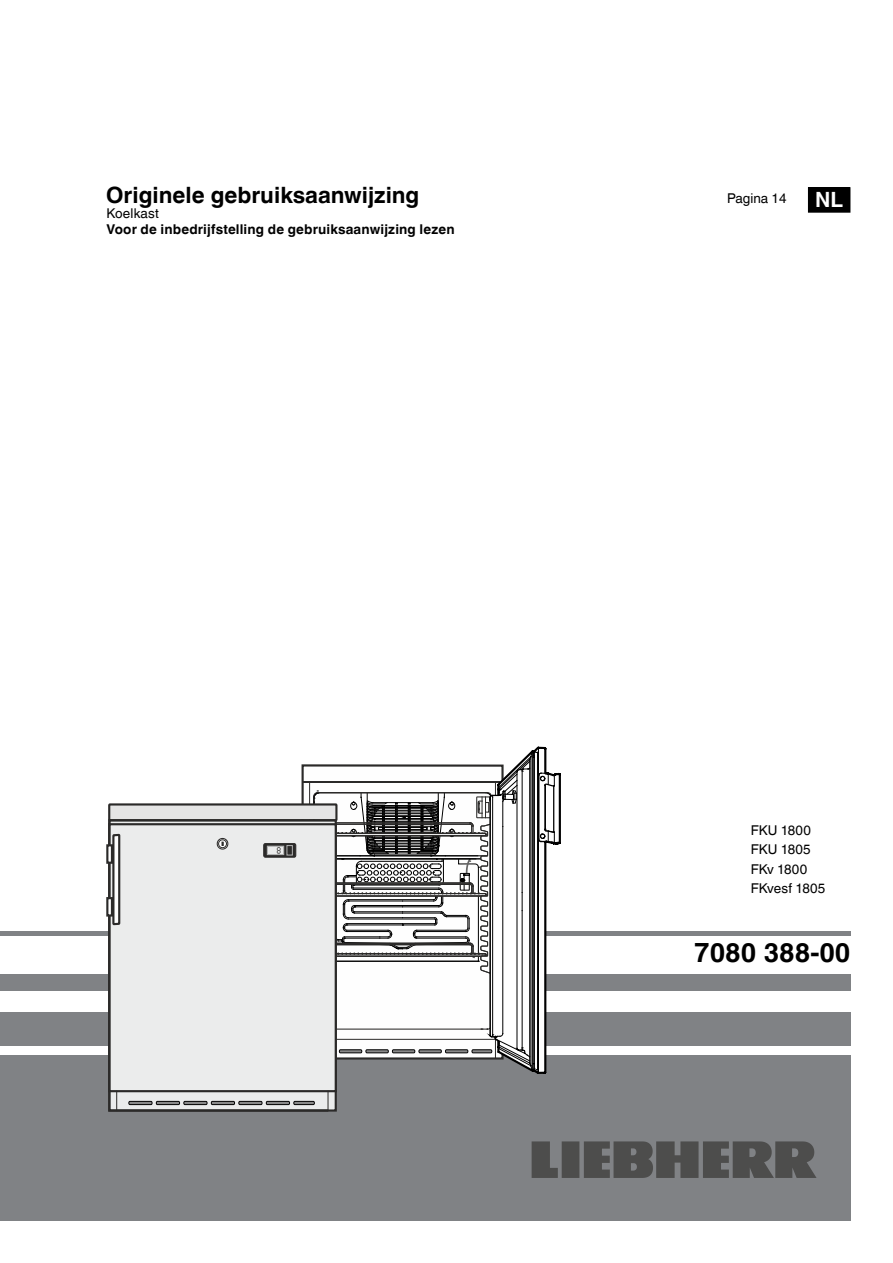
<style>
.page{position:relative;width:893px;height:1263px;background:#fff}
.page>*{position:absolute;margin:0;border:0;box-sizing:border-box;transform-origin:0 0}
.t1{font:700 27px "Helvetica Linotype";color:#000}
.t2{font:700 22.5px "Helvetica Linotype";color:#000}
.t3{font:700 21px "Helvetica Linotype";color:#fff}
.t4{font:700 13.5px "Helvetica Linotype";letter-spacing:.01em;color:#000}
.t5{font:13.5px/19.4px "Helvetica Linotype";letter-spacing:.005em;color:#000}
</style>
<div class="page">
<div style="left:0;top:1054px;width:850px;height:166px;background:#808285"></div>
<div style="left:0;top:1012px;width:850px;height:34px;background:#808285"></div>
<div style="left:0;top:974px;width:850px;height:17px;background:#808285"></div>
<hr style="left:0;top:931px;width:850px;height:4px;background:#808285">
<svg style="left:532px;top:1141px;width:284px;height:37px"></svg>
<div style="left:809px;top:188px;width:41px;height:24px;background:#000"></div>
<div style="left:808px;top:187px;width:42px;height:26px;border:2px solid #000"></div>
<svg style="left:110px;top:1092px;width:225px;height:17px;background:#e3e4e4"></svg>
<hr style="left:109px;top:1109px;width:227px;height:2px;background:#2b2a29">
<hr style="left:335px;top:820px;width:2px;height:290px;background:#2b2a29">
<div style="left:109px;top:824px;width:227px;height:267px;background:#ebecec"></div>
<hr style="left:109px;top:1090px;width:227px;height:2px;background:#2b2a29">
<hr style="left:335px;top:824px;width:2px;height:267px;background:#2b2a29">
<hr style="left:108px;top:820px;width:2px;height:290px;background:#2b2a29">
<svg style="left:128px;top:1100px;width:187px;height:5px"></svg>
<svg style="left:116px;top:1092px;width:1px;height:17px"></svg>
<svg style="left:328px;top:1092px;width:1px;height:18px"></svg>
<svg style="left:106px;top:747px;width:455px;height:327px"></svg>
<h2 class="t2" style="left:106px;top:182px;width:315px">Originele gebruiksaanwijzing</h2>
<p class="t5" style="left:727px;top:189px;width:61px">Pagina 14</p>
<p class="t5" style="left:106px;top:204px;width:54px">Koelkast</p>
<p class="t4" style="left:106px;top:221px;width:350px">Voor de inbedrijfstelling de gebruiksaanwijzing lezen</p>
<h3 class="t3" style="left:815px;top:188px;width:29px">NL</h3>
<p class="t5" style="left:751px;top:821px;width:76px">FKU 1800<br>FKU 1805<br>FKv 1800<br>FKvesf 1805</p>
<h1 class="t1" style="left:694px;top:936px;width:158px">7080 388-00</h1>
</div>
